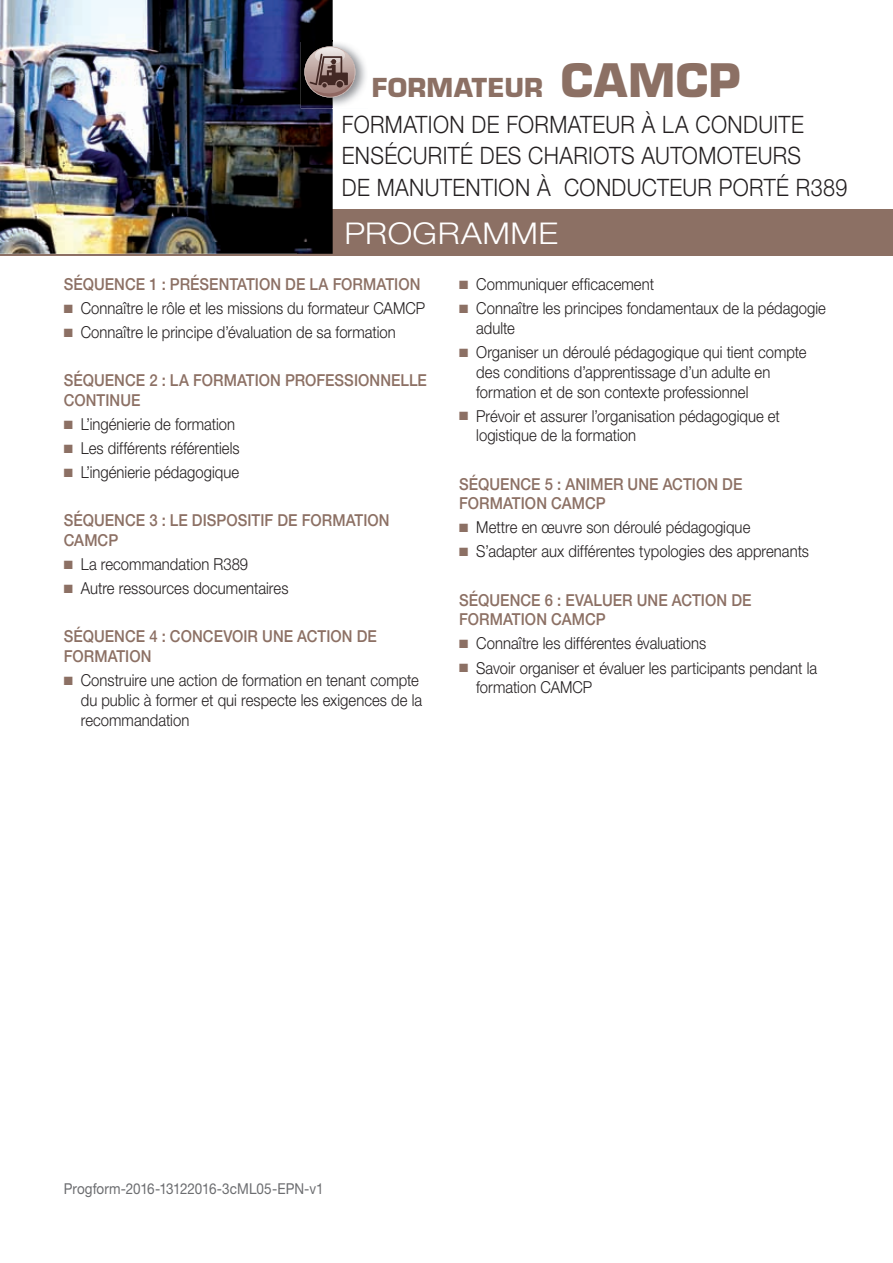
<style>
.page{position:relative;width:893px;height:1263px;background:#fff}
.page>*{position:absolute;margin:0;border:0;box-sizing:border-box;transform-origin:0 0}
.t1{font:300 30px "Helvetica Neue";letter-spacing:.015em;color:#fff;scale:1.1 1}
.t2{font:700 25.5px "Eurostile";letter-spacing:.01em;color:#8c7064}
.t3{font:300 24px/31.5px "Helvetica Neue";letter-spacing:.015em;color:#231f20;scale:.9 1}
.t4{font:300 16.5px/19.8px "Helvetica Neue";color:#231f20;scale:.9 1}
.t5{font:500 16.5px/19.8px "Helvetica Neue";letter-spacing:.005em;color:#8c7064;scale:.9 1}
.t6{font:15px "Helvetica Neue";letter-spacing:-.005em;color:#6c6d70;scale:.9 1}
.s1{font-size:45px}
.s2{color:#8c7064}
</style>
<div class="page">
<div style="left:298px;top:209px;width:595px;height:46px;background:#8c7064"></div>
<hr style="left:0;top:254px;width:893px;height:1px;background:#8c7064">
<img style="left:0;top:0;width:333px;height:254px">
<img style="left:301px;top:41px;width:65px;height:67px">
<svg style="left:304px;top:46px;width:51px;height:54px;background:#8d7c79"></svg>
<h2 class="t2" style="left:372px;top:72px;width:370px">FORMATEUR <span class="s1">CAMCP</span></h2>
<h3 class="t3" style="left:342px;top:108px;width:563px">FORMATION DE FORMATEUR À LA CONDUITE<br>ENSÉCURITÉ DES CHARIOTS AUTOMOTEURS<br>DE MANUTENTION À CONDUCTEUR PORTÉ R389</h3>
<h1 class="t1" style="left:344px;top:215px;width:196px">PROGRAMME</h1>
<p class="t5" style="left:64px;top:274px;width:398px">SÉQUENCE 1 : PRÉSENTATION DE LA FORMATION</p>
<p class="t4" style="left:64px;top:298px;width:403px"><span class="s2">■</span> Connaître le rôle et les missions du formateur CAMCP</p>
<p class="t4" style="left:64px;top:322px;width:370px"><span class="s2">■</span> Connaître le principe d’évaluation de sa formation</p>
<p class="t5" style="left:64px;top:370px;width:405px">SÉQUENCE 2 : LA FORMATION PROFESSIONNELLE<br>CONTINUE</p>
<p class="t4" style="left:64px;top:414px;width:192px"><span class="s2">■</span> L’ingénierie de formation</p>
<p class="t4" style="left:64px;top:438px;width:197px"><span class="s2">■</span> Les différents référentiels</p>
<p class="t4" style="left:64px;top:462px;width:196px"><span class="s2">■</span> L’ingénierie pédagogique</p>
<p class="t5" style="left:64px;top:510px;width:363px">SÉQUENCE 3 : LE DISPOSITIF DE FORMATION<br>CAMCP</p>
<p class="t4" style="left:64px;top:554px;width:206px"><span class="s2">■</span> La recommandation R389</p>
<p class="t4" style="left:64px;top:578px;width:251px"><span class="s2">■</span> Autre ressources documentaires</p>
<p class="t5" style="left:64px;top:626px;width:349px">SÉQUENCE 4 : CONCEVOIR UNE ACTION DE<br>FORMATION</p>
<p class="t4" style="left:81px;top:670px;width:381px;text-indent:-17px"><span class="s2">■</span> Construire une action de formation en tenant compte du public à former et qui respecte les exigences de la recommandation</p>
<p class="t4" style="left:459px;top:274px;width:218px"><span class="s2">■</span> Communiquer efficacement</p>
<p class="t4" style="left:476px;top:298px;width:390px;text-indent:-17px"><span class="s2">■</span> Connaître les principes fondamentaux de la pédagogie adulte</p>
<p class="t4" style="left:476px;top:342px;width:369px;text-indent:-17px"><span class="s2">■</span> Organiser un déroulé pédagogique qui tient compte des conditions d’apprentissage d’un adulte en formation et de son contexte professionnel</p>
<p class="t4" style="left:476px;top:405px;width:339px;text-indent:-17px"><span class="s2">■</span> Prévoir et assurer l’organisation pédagogique et logistique de la formation</p>
<p class="t5" style="left:459px;top:474px;width:316px">SÉQUENCE 5 : ANIMER UNE ACTION DE<br>FORMATION CAMCP</p>
<p class="t4" style="left:459px;top:517px;width:325px"><span class="s2">■</span> Mettre en œuvre son déroulé pédagogique</p>
<p class="t4" style="left:459px;top:541px;width:390px"><span class="s2">■</span> S’adapter aux différentes typologies des apprenants</p>
<p class="t5" style="left:459px;top:590px;width:326px">SÉQUENCE 6 : EVALUER UNE ACTION DE<br>FORMATION CAMCP</p>
<p class="t4" style="left:459px;top:633px;width:276px"><span class="s2">■</span> Connaître les différentes évaluations</p>
<p class="t4" style="left:476px;top:657px;width:380px;text-indent:-17px"><span class="s2">■</span> Savoir organiser et évaluer les participants pendant la formation CAMCP</p>
<p class="t6" style="left:64px;top:1180px;width:290px">Progform-2016-13122016-3cML05-EPN-v1</p>
</div>
